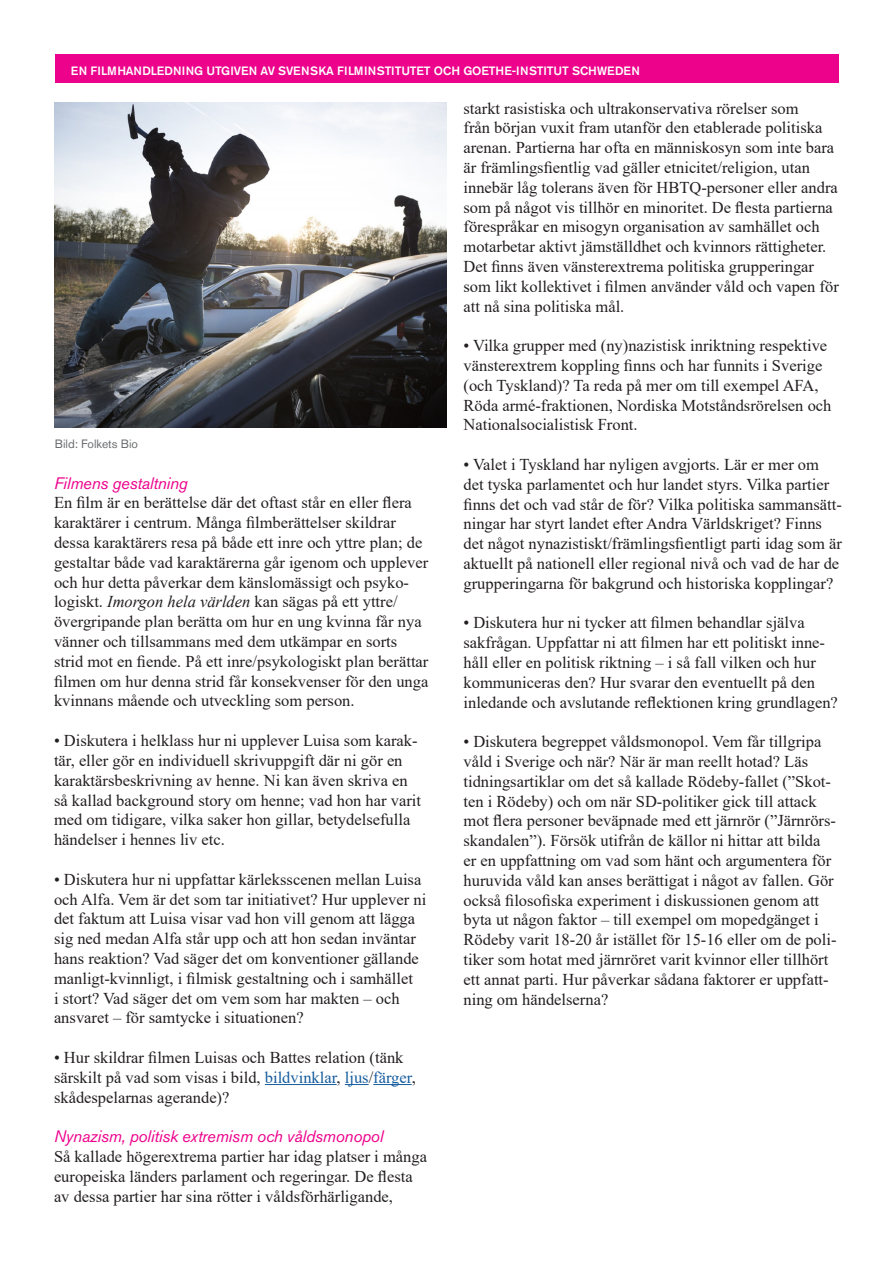
<style>
.page{position:relative;width:893px;height:1263px;background:#fff}
.page>*{position:absolute;margin:0;border:0;box-sizing:border-box;transform-origin:0 0}
.t1{font:16.5px/19.8px "Times New Roman";color:#231f20}
.t2{font:italic 16.5px "Akzidenz Grotesk Pro";letter-spacing:-.01em;color:#ed028c}
.t3{font:500 12px "Akzidenz Grotesk Pro";letter-spacing:-.01em;color:#fff}
.t4{font:12px "Akzidenz Grotesk Pro";color:#6c6d70}
.s1{font-style:italic}
.s2{color:#175d9e}
</style>
<div class="page">
<div style="left:55px;top:55px;width:783px;height:28px;background:#ed028c"></div>
<hr style="left:265px;top:1084px;width:72px;height:1px;background:#175d9e">
<svg style="left:345px;top:1084px;width:24px;height:1px"></svg>
<hr style="left:373px;top:1084px;width:39px;height:1px;background:#175d9e">
<img style="left:54px;top:102px;width:392px;height:325px">
<p class="t3" style="left:71px;top:63px;width:570px">EN FILMHANDLEDNING UTGIVEN AV SVENSKA FILMINSTITUTET OCH GOETHE-INSTITUT SCHWEDEN</p>
<p class="t4" style="left:55px;top:436px;width:85px">Bild: Folkets Bio</p>
<p class="t2" style="left:54px;top:472px;width:135px">Filmens gestaltning</p>
<p class="t1" style="left:54px;top:492px;width:376px">En film är en berättelse där det oftast står en eller flera karaktärer i centrum. Många filmberättelser skildrar dessa karaktärers resa på både ett inre och yttre plan; de gestaltar både vad karaktärerna går igenom och upplever och hur detta påverkar dem känslomässigt och psyko&shy;logiskt. <span class="s1">Imorgon hela världen</span> kan sägas på ett yttre/ övergripande plan berätta om hur en ung kvinna får nya vänner och tillsammans med dem utkämpar en sorts strid mot en fiende. På ett inre/psykologiskt plan berättar filmen om hur denna strid får konsekvenser för den unga kvinnans mående och utveckling som person.</p>
<p class="t1" style="left:54px;top:730px;width:369px">• Diskutera i helklass hur ni upplever Luisa som karak&shy;tär, eller gör en individuell skrivuppgift där ni gör en karaktärsbeskrivning av henne. Ni kan även skriva en så kallad background story om henne; vad hon har varit med om tidigare, vilka saker hon gillar, betydelsefulla händelser i hennes liv etc.</p>
<p class="t1" style="left:54px;top:869px;width:374px">• Diskutera hur ni uppfattar kärleksscenen mellan Luisa och Alfa. Vem är det som tar initiativet? Hur upplever ni det faktum att Luisa visar vad hon vill genom att lägga sig ned medan Alfa står upp och att hon sedan inväntar hans reaktion? Vad säger det om konventioner gällande manligt-kvinnligt, i filmisk gestaltning och i samhället<br>i stort? Vad säger det om vem som har makten – och ansvaret – för samtycke i situationen?</p>
<p class="t1" style="left:54px;top:1047px;width:363px">• Hur skildrar filmen Luisas och Battes relation (tänk särskilt på vad som visas i bild, <span class="s2">bildvinklar</span>, <span class="s2">ljus</span>/<span class="s2">färger</span>, skådespelarnas agerande)?</p>
<p class="t2" style="left:54px;top:1126px;width:331px">Nynazism, politisk extremism och våldsmonopol</p>
<p class="t1" style="left:54px;top:1146px;width:374px">Så kallade högerextrema partier har idag platser i många europeiska länders parlament och regeringar. De flesta av dessa partier har sina rötter i våldsförhärligande,</p>
<p class="t1" style="left:463px;top:98px;width:377px">starkt rasistiska och ultrakonservativa rörelser som<br>från början vuxit fram utanför den etablerade politiska arenan. Partierna har ofta en människosyn som inte bara är främlingsfientlig vad gäller etnicitet/religion, utan innebär låg tolerans även för HBTQ-personer eller andra som på något vis tillhör en minoritet. De flesta partierna förespråkar en misogyn organisation av samhället och motarbetar aktivt jämställdhet och kvinnors rättigheter.<br>Det finns även vänsterextrema politiska grupperingar som likt kollektivet i filmen använder våld och vapen för att nå sina politiska mål.</p>
<p class="t1" style="left:463px;top:335px;width:365px">• Vilka grupper med (ny)nazistisk inriktning respektive vänsterextrem koppling finns och har funnits i Sverige (och Tyskland)? Ta reda på mer om till exempel AFA,</p>
<p class="t1" style="left:463px;top:395px;width:369px">Röda armé-fraktionen, Nordiska Motståndsrörelsen och</p>
<p class="t1" style="left:463px;top:414px;width:176px">Nationalsocialistisk Front.</p>
<p class="t1" style="left:463px;top:454px;width:380px">• Valet i Tyskland har nyligen avgjorts. Lär er mer om det tyska parlamentet och hur landet styrs. Vilka partier finns det och vad står de för? Vilka politiska sammansätt&shy;ningar har styrt landet efter Andra Världskriget? Finns det något nynazistiskt/främlingsfientligt parti idag som är aktuellt på nationell eller regional nivå och vad de har de grupperingarna för bakgrund och historiska kopplingar?</p>
<p class="t1" style="left:463px;top:612px;width:376px">• Diskutera hur ni tycker att filmen behandlar själva sakfrågan. Uppfattar ni att filmen har ett politiskt inne&shy;håll eller en politisk riktning – i så fall vilken och hur kommuniceras den? Hur svarar den eventuellt på den inledande och avslutande reflektionen kring grundlagen?</p>
<p class="t1" style="left:463px;top:731px;width:374px">• Diskutera begreppet våldsmonopol. Vem får tillgripa våld i Sverige och när? När är man reellt hotad? Läs tidningsartiklar om det så kallade Rödeby-fallet (”Skot&shy;ten i Rödeby) och om när SD-politiker gick till attack mot flera personer beväpnade med ett järnrör (”Järnrörs&shy;skandalen”). Försök utifrån de källor ni hittar att bilda er en uppfattning om vad som hänt och argumentera för huruvida våld kan anses berättigat i något av fallen. Gör också filosofiska experiment i diskussionen genom att byta ut någon faktor – till exempel om mopedgänget i Rödeby varit 18-20 år istället för 15-16 eller om de poli&shy;tiker som hotat med järnröret varit kvinnor eller tillhört ett annat parti. Hur påverkar sådana faktorer er uppfatt&shy;ning om händelserna?</p>
</div>
